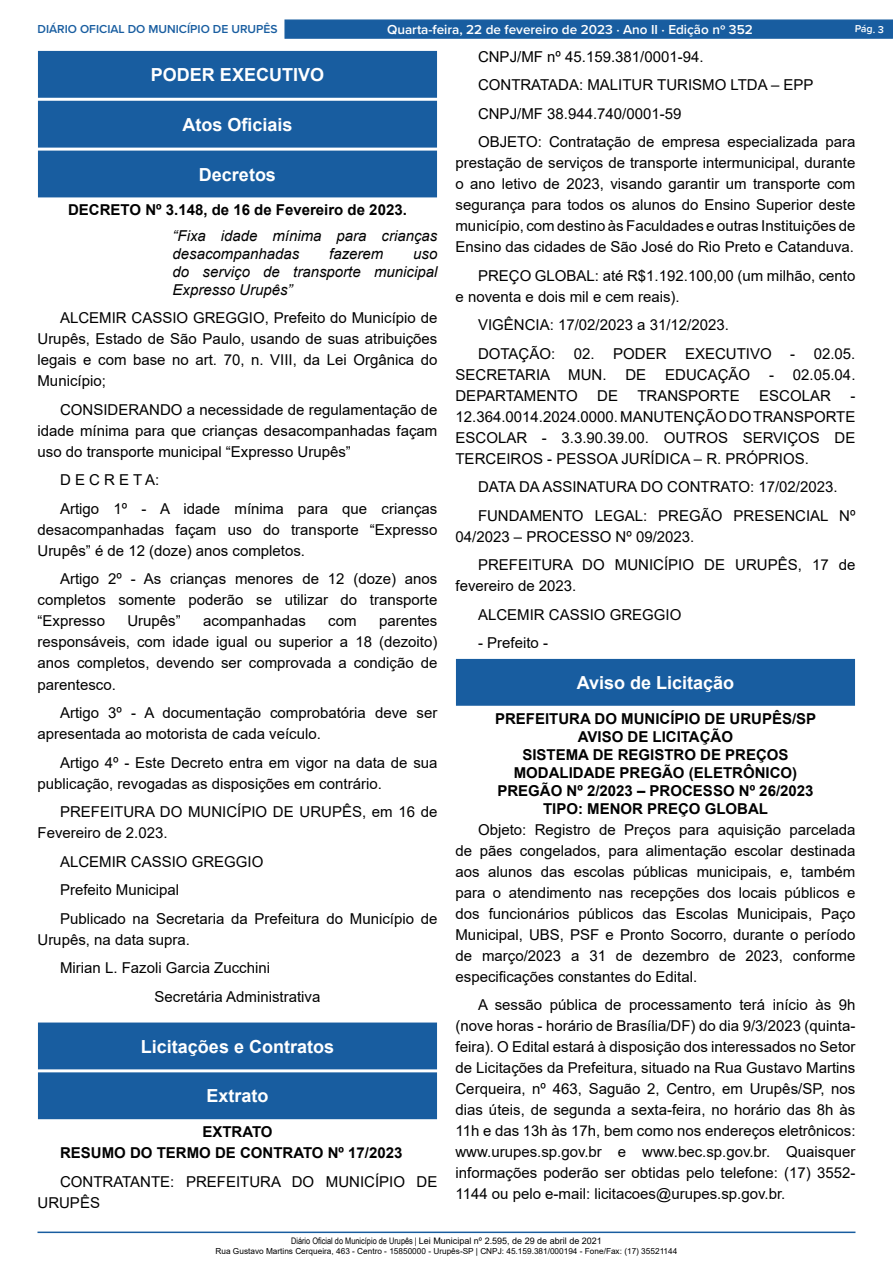
<style>
.page{position:relative;width:893px;height:1263px;background:#fff}
.page>*{position:absolute;margin:0;border:0;box-sizing:border-box;transform-origin:0 0}
.t1{font:700 18px "Arial";color:#fff}
._2_-_Corpo{font:15px/21px "Arial";color:#000;text-align:justify}
._1_-_Cabeçalho{font:700 15px "Arial";color:#000}
._3_-_Ementa{font:italic 15px/18px "Arial";color:#000}
._6_-_Corpo_Negrito{font:700 15px "Arial";color:#000}
._1_-_Cabeçalho-2{font:15px "Arial";color:#000}
.t2{font:600 13.5px "Proxima Nova";color:#fff}
.t3{font:600 12px "Proxima Nova";color:#185da0}
.t4{font:600 10.5px "Proxima Nova";color:#fff}
.t5{font:9px "Arial";color:#000}
.t6{font:8.25px "Arial";color:#000}
.s1{font-family:"Arial Narrow"}
</style>
<div class="page">
<hr style="left:38px;top:1231px;width:817px;height:2px;background:#185da0">
<div style="left:284px;top:19px;width:609px;height:20px;background:#185da0;border:1px solid #185da0"></div>
<div style="left:39px;top:51px;width:397px;height:46px;background:#185da0"></div>
<div style="left:38px;top:51px;width:399px;height:47px;border:1px solid #185da0"></div>
<div style="left:39px;top:101px;width:397px;height:46px;background:#185da0"></div>
<div style="left:38px;top:101px;width:399px;height:47px;border:1px solid #185da0"></div>
<div style="left:39px;top:151px;width:397px;height:46px;background:#185da0"></div>
<div style="left:39px;top:1023px;width:397px;height:46px;background:#185da0"></div>
<div style="left:38px;top:1022px;width:399px;height:47px;border:1px solid #185da0"></div>
<div style="left:39px;top:1073px;width:397px;height:46px;background:#185da0"></div>
<div style="left:38px;top:1072px;width:399px;height:47px;border:1px solid #185da0"></div>
<div style="left:456px;top:659px;width:398px;height:46px;background:#185da0"></div>
<div style="left:456px;top:659px;width:399px;height:47px;border:1px solid #185da0"></div>
<p class="t3" style="left:38px;top:20px;width:242px">DIÁRIO OFICIAL DO MUNICÍPIO DE URUPÊS</p>
<p class="t2" style="left:387px;top:19px;width:367px">Quarta-feira, 22 de fevereiro de 2023 ⋅ Ano II ⋅ Edição nº 352</p>
<p class="t4" style="left:855px;top:21px;width:31px;rotate:2deg">Pág. 3</p>
<p class="t1" style="left:151px;top:62px;width:175px">PODER EXECUTIVO</p>
<p class="t1" style="left:182px;top:112px;width:112px">Atos Oficiais</p>
<p class="t1" style="left:199px;top:162px;width:79px">Decretos</p>
<p class="_1_-_Cabeçalho" style="left:68px;top:200px;width:340px">DECRETO Nº 3.148, de 16 de Fevereiro de 2023.</p>
<p class="_3_-_Ementa" style="left:172px;top:227px;width:266px">“Fixa idade mínima para crianças desacompanhadas</p>
<p class="_2_-_Corpo" style="left:478px;top:46px;width:227px">CNPJ/MF nº 45.159.381/0001-94.</p>
<p class="_2_-_Corpo" style="left:478px;top:74px;width:337px">CONTRATADA: MALITUR TURISMO LTDA – EPP</p>
<p class="_2_-_Corpo" style="left:478px;top:103px;width:205px">CNPJ/MF 38.944.740/0001-59</p>
<p class="_2_-_Corpo" style="left:455px;top:131px;width:401px;text-indent:22px">OBJETO: Contratação de empresa especializada para prestação de serviços de transporte intermunicipal, durante o ano letivo de 2023, visando garantir um transporte com segurança para todos os alunos do Ensino Superior deste município, com destino às Faculdades e outras Instituições de Ensino das cidades de São José do Rio Preto e Catanduva.</p>
<p class="_2_-_Corpo" style="left:455px;top:265px;width:401px;text-indent:22px">PREÇO GLOBAL: até R$1.192.100,00 (um milhão, cento e noventa e dois mil e cem reais).</p>
<p class="_2_-_Corpo" style="left:478px;top:314px;width:252px">VIGÊNCIA: 17/02/2023 a 31/12/2023.</p>
<p class="_2_-_Corpo" style="left:455px;top:343px;width:401px;text-indent:22px">DOTAÇÃO: 02. PODER EXECUTIVO - 02.05.<br>SECRETARIA MUN.</p>
<p class="_3_-_Ementa" style="left:329px;top:245px;width:56px">fazerem</p>
<p class="_3_-_Ementa" style="left:172px;top:245px;width:266px;text-align:justify;text-indent:241px">uso do serviço de transporte municipal Expresso Urupês”</p>
<p class="_2_-_Corpo" style="left:38px;top:308px;width:401px;text-indent:22px">ALCEMIR CASSIO GREGGIO, Prefeito do Município de Urupês, Estado de São Paulo, usando de suas atribuições legais e com base no art. 70, n. VIII, da Lei Orgânica do Município;</p>
<p class="_2_-_Corpo" style="left:38px;top:399px;width:401px;text-indent:22px">CONSIDERANDO a necessidade de regulamentação de idade mínima para que crianças desacompanhadas façam uso do transporte municipal “Expresso Urupês”</p>
<p class="_2_-_Corpo" style="left:60px;top:470px;width:101px">D E C R E T A:</p>
<p class="_2_-_Corpo" style="left:38px;top:498px;width:401px;text-indent:22px">Artigo 1º - A idade mínima para que crianças desacompanhadas façam uso do transporte “Expresso Urupês” é de 12 (doze) anos completos.</p>
<p class="_2_-_Corpo" style="left:38px;top:569px;width:401px;text-indent:22px">Artigo 2º - As crianças menores de 12 (doze) anos completos somente poderão se utilizar do transporte “Expresso</p>
<p class="_2_-_Corpo" style="left:625px;top:364px;width:22px">DE</p>
<p class="_2_-_Corpo" style="left:665px;top:364px;width:87px">EDUCAÇÃO</p>
<p class="_2_-_Corpo" style="left:769px;top:364px;width:88px">- 02.05.04.</p>
<p class="_2_-_Corpo" style="left:455px;top:385px;width:124px">DEPARTAMENTO</p>
<p class="_2_-_Corpo" style="left:597px;top:385px;width:22px">DE</p>
<p class="_2_-_Corpo" style="left:637px;top:385px;width:104px">TRANSPORTE</p>
<p class="_2_-_Corpo" style="left:759px;top:385px;width:73px">ESCOLAR</p>
<p class="_2_-_Corpo" style="left:455px;top:385px;width:401px;text-indent:395px">- 12.364.0014.2024.0000. MANUTENÇÃO DO TRANSPORTE ESCOLAR - 3.3.90.39.00. OUTROS SERVIÇOS DE TERCEIROS - PESSOA JURÍDICA – R. PRÓPRIOS.</p>
<p class="_2_-_Corpo" style="left:478px;top:476px;width:361px">DATA DA ASSINATURA DO CONTRATO: 17/02/2023.</p>
<p class="_2_-_Corpo" style="left:455px;top:505px;width:401px;text-indent:22px">FUNDAMENTO LEGAL: PREGÃO PRESENCIAL Nº<br>04/2023 – PROCESSO Nº 09/2023.</p>
<p class="_2_-_Corpo" style="left:455px;top:554px;width:401px;text-indent:22px">PREFEITURA DO MUNICÍPIO DE URUPÊS, 17 de fevereiro de 2023.</p>
<p class="_2_-_Corpo" style="left:478px;top:604px;width:205px">ALCEMIR CASSIO GREGGIO</p>
<p class="_2_-_Corpo" style="left:478px;top:632px;width:72px">- Prefeito -</p>
<p class="t1" style="left:577px;top:670px;width:159px">Aviso de Licitação</p>
<p class="_1_-_Cabeçalho" style="left:495px;top:708px;width:323px">PREFEITURA DO MUNICÍPIO DE URUPÊS/SP</p>
<p class="_1_-_Cabeçalho" style="left:578px;top:726px;width:157px">AVISO DE LICITAÇÃO</p>
<p class="_1_-_Cabeçalho" style="left:522px;top:744px;width:268px">SISTEMA DE REGISTRO DE PREÇOS</p>
<p class="_1_-_Cabeçalho" style="left:514px;top:762px;width:285px">MODALIDADE PREGÃO (ELETRÔNICO)</p>
<p class="_1_-_Cabeçalho" style="left:497px;top:780px;width:318px">PREGÃO Nº 2/2023 – PROCESSO Nº 26/2023</p>
<p class="_1_-_Cabeçalho" style="left:543px;top:798px;width:227px">TIPO: MENOR PREÇO GLOBAL</p>
<p class="_2_-_Corpo" style="left:455px;top:819px;width:401px;text-indent:22px">Objeto: Registro de Preços para aquisição parcelada de pães congelados, para alimentação escolar destinada aos alunos das escolas públicas municipais, e, também para o atendimento nas recepções dos locais públicos e dos funcionários públicos das Escolas Municipais, Paço Municipal, UBS, PSF e Pronto Socorro, durante o período de março/2023 a 31 de dezembro de 2023, conforme especificações constantes do Edital.</p>
<p class="_2_-_Corpo" style="left:455px;top:994px;width:401px;text-indent:22px">A sessão pública de processamento terá início às 9h (nove horas - horário de Brasília/DF) do dia 9/3/2023 (quinta&shy;feira). O Edital estará à disposição dos interessados no Setor de Licitações da Prefeitura, situado na Rua Gustavo Martins Cerqueira, nº 463, Saguão 2, Centro, em Urupês/SP, nos dias úteis, de segunda a sexta-feira, no horário das 8h às 11h e das 13h às 17h, bem como nos endereços eletrônicos: www.urupes.sp.gov.br e www.bec.sp.gov.br. Quaisquer informações poderão ser obtidas pelo telefone: (17) 3552- 1144 ou pelo e-mail: licitacoes@urupes.sp.gov.br.</p>
<p class="_2_-_Corpo" style="left:127px;top:611px;width:55px">Urupês”</p>
<p class="_2_-_Corpo" style="left:203px;top:611px;width:104px">acompanhadas</p>
<p class="_2_-_Corpo" style="left:328px;top:611px;width:30px">com</p>
<p class="_2_-_Corpo" style="left:38px;top:611px;width:401px;text-indent:342px">parentes responsáveis, com idade igual ou superior a 18 (dezoito) anos completos, devendo ser comprovada a condição de parentesco.</p>
<p class="_2_-_Corpo" style="left:38px;top:702px;width:401px;text-indent:22px">Artigo 3º - A documentação comprobatória deve ser apresentada ao motorista de cada veículo.</p>
<p class="_2_-_Corpo" style="left:38px;top:752px;width:401px;text-indent:22px">Artigo 4º - Este Decreto entra em vigor na data de sua publicação, revogadas as disposições em contrário.</p>
<p class="_2_-_Corpo" style="left:38px;top:801px;width:401px;text-indent:22px">PREFEITURA DO MUNICÍPIO DE URUPÊS, em 16 de<br>Fevereiro de 2.023.</p>
<p class="_2_-_Corpo" style="left:60px;top:851px;width:205px">ALCEMIR CASSIO GREGGIO</p>
<p class="_2_-_Corpo" style="left:60px;top:879px;width:121px">Prefeito Municipal</p>
<p class="_2_-_Corpo" style="left:38px;top:908px;width:401px;text-indent:22px">Publicado na Secretaria da Prefeitura do Município de<br>Urupês, na data supra.</p>
<p class="_2_-_Corpo" style="left:60px;top:957px;width:212px">Mirian L. Fazoli Garcia Zucchini</p>
<p class="_1_-_Cabeçalho-2" style="left:155px;top:986px;width:167px">Secretária Administrativa</p>
<p class="t1" style="left:141px;top:1033px;width:195px">Licitações e Contratos</p>
<p class="t1" style="left:206px;top:1083px;width:64px">Extrato</p>
<p class="_1_-_Cabeçalho" style="left:202px;top:1121px;width:72px">EXTRATO</p>
<p class="_6_-_Corpo_Negrito" style="left:60px;top:1142px;width:344px">RESUMO DO TERMO DE CONTRATO Nº 17/2023</p>
<p class="_2_-_Corpo" style="left:38px;top:1171px;width:401px;text-indent:22px">CONTRATANTE: PREFEITURA DO MUNICÍPIO DE<br>URUPÊS</p>
<p class="t5" style="left:291px;top:1235px;width:312px"><span class="s1">Diário Oficial do Município de Urupês |</span> Lei Municipal nº 2.595, de 29 de abril de 2021</p>
<p class="t6" style="left:216px;top:1245px;width:463px">Rua Gustavo Martins Cerqueira, 463 - Centro - 15850000 - Urupês-SP | CNPJ: 45.159.381/000194 - Fone/Fax: (17) 35521144</p>
</div>
